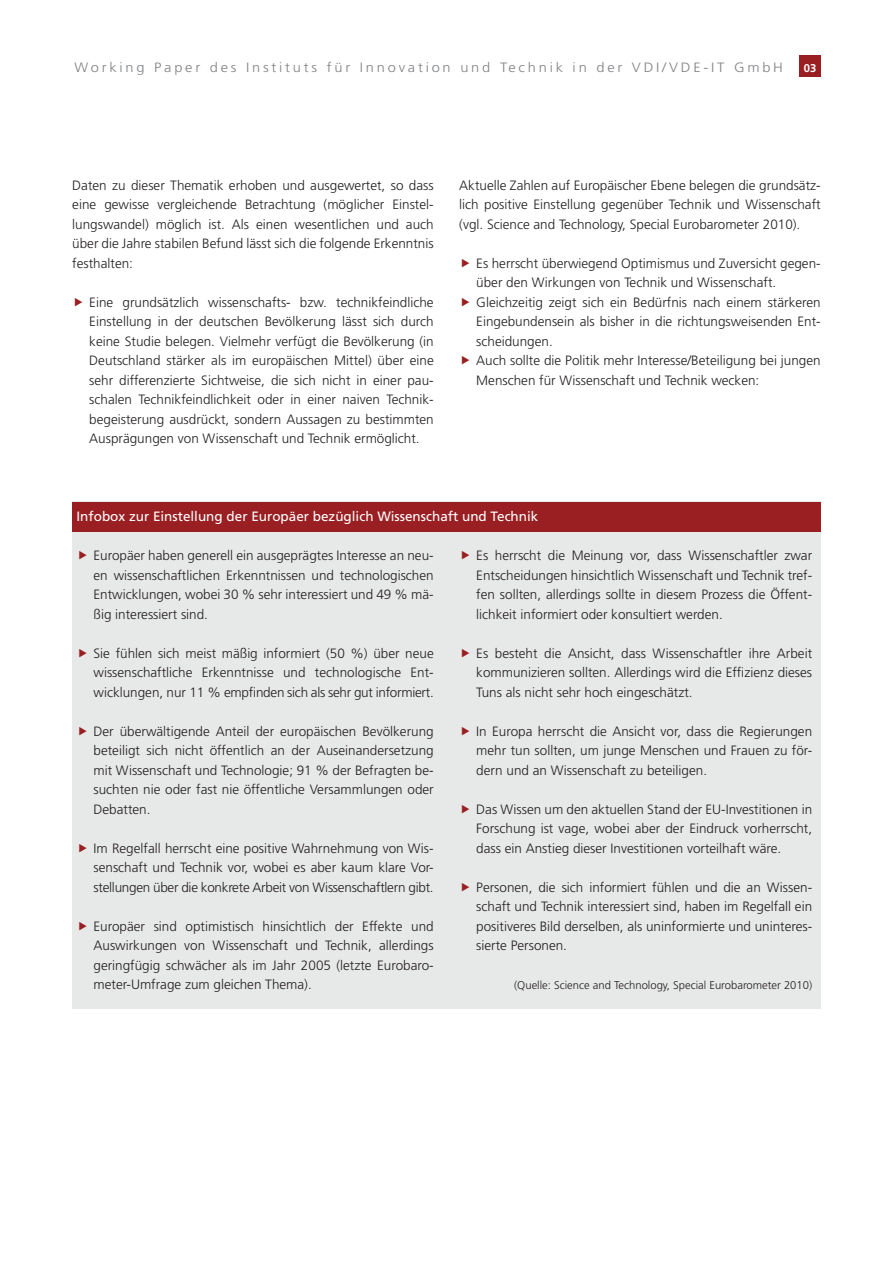
<style>
.page{position:relative;width:893px;height:1263px;background:#fff}
.page>*{position:absolute;margin:0;border:0;box-sizing:border-box;transform-origin:0 0}
.t1{font:300 13.5px/19.5px "Frutiger LT";color:#231f20;text-align:justify}
.t2{font:300 13.5px "Frutiger LT";letter-spacing:.19em;color:#808285;scale:1.08 1}
.t3{font:13.5px "Frutiger LT";color:#fff}
.t4{font:300 11.25px "Frutiger LT";color:#231f20}
.t5{font:700 11.25px "Frutiger LT";color:#fff}
</style>
<div class="page">
<div style="left:799px;top:55px;width:22px;height:22px;background:#991f22"></div>
<div style="left:72px;top:502px;width:749px;height:507px;background:#e7e8e8"></div>
<div style="left:72px;top:502px;width:749px;height:29px;background:#991f22"></div>
<p class="t2" style="left:74px;top:60px;width:658px">Working Paper des Instituts für Innovation und Technik in der VDI/VDE-IT GmbH</p>
<p class="t5" style="left:804px;top:62px;width:14px">03</p>
<p class="t1" style="left:72px;top:175px;width:363px">Daten zu dieser Thematik erhoben und ausgewertet, so dass eine gewisse vergleichende Betrachtung (möglicher Einstel&shy;lungswandel) möglich ist. Als einen wesentlichen und auch über die Jahre stabilen Befund lässt sich die folgende Erkenntnis festhalten:</p>
<p class="t1" style="left:89px;top:292px;width:346px">Eine grundsätzlich wissenschafts- bzw. technikfeindliche Einstellung in der deutschen Bevölkerung lässt sich durch keine Studie belegen. Vielmehr verfügt die Bevölkerung (in Deutschland stärker als im europäischen Mittel) über eine sehr differenzierte Sichtweise, die sich nicht in einer pau&shy;schalen Technikfeindlichkeit oder in einer naiven Technik&shy;begeisterung ausdrückt, sondern Aussagen zu bestimmten Ausprägungen von Wissenschaft und Technik ermöglicht.</p>
<p class="t1" style="left:459px;top:175px;width:363px">Aktuelle Zahlen auf Europäischer Ebene belegen die grundsätz&shy;lich positive Einstellung gegenüber Technik und Wissenschaft (vgl. Science and Technology, Special Eurobarometer 2010).</p>
<p class="t1" style="left:476px;top:253px;width:346px;text-align:left">Es herrscht überwiegend Optimismus und Zuversicht gegen&shy;über den Wirkungen von Technik und Wissenschaft.<br>Gleichzeitig zeigt sich ein Bedürfnis nach einem stärkeren Eingebundensein als bisher in die richtungsweisenden Ent&shy;scheidungen.<br>Auch sollte die Politik mehr Interesse/Beteiligung bei jungen Menschen für Wissenschaft und Technik wecken:</p>
<p class="t3" style="left:77px;top:508px;width:463px">Infobox zur Einstellung der Europäer bezüglich Wissenschaft und Technik</p>
<p class="t1" style="left:94px;top:546px;width:342px">Europäer haben generell ein ausgeprägtes Interesse an neu&shy;en wissenschaftlichen Erkenntnissen und technologischen Entwicklungen, wobei 30 % sehr interessiert und 49 % mä&shy;ßig interessiert sind.</p>
<p class="t1" style="left:94px;top:643px;width:342px">Sie fühlen sich meist mäßig informiert (50 %) über neue wissenschaftliche Erkenntnisse und technologische Ent&shy;wicklungen, nur 11 % empfinden sich als sehr gut informiert.</p>
<p class="t1" style="left:94px;top:721px;width:342px">Der überwältigende Anteil der europäischen Bevölkerung beteiligt sich nicht öffentlich an der Auseinandersetzung mit Wissenschaft und Technologie; 91 % der Befragten be&shy;suchten nie oder fast nie öffentliche Versammlungen oder Debatten.</p>
<p class="t1" style="left:94px;top:838px;width:342px">Im Regelfall herrscht eine positive Wahrnehmung von Wis&shy;senschaft und Technik vor, wobei es aber kaum klare Vor&shy;stellungen über die konkrete Arbeit von Wissenschaftlern gibt.</p>
<p class="t1" style="left:94px;top:916px;width:342px">Europäer sind optimistisch hinsichtlich der Effekte und Auswirkungen von Wissenschaft und Technik, allerdings geringfügig schwächer als im Jahr 2005 (letzte Eurobaro&shy;meter-Umfrage zum gleichen Thema).</p>
<p class="t1" style="left:476px;top:546px;width:337px">Es herrscht die Meinung vor, dass Wissenschaftler zwar Entscheidungen hinsichtlich Wissenschaft und Technik tref&shy;fen sollten, allerdings sollte in diesem Prozess die Öffent&shy;lichkeit informiert oder konsultiert werden.</p>
<p class="t1" style="left:476px;top:643px;width:337px">Es besteht die Ansicht, dass Wissenschaftler ihre Arbeit kommunizieren sollten. Allerdings wird die Effizienz dieses Tuns als nicht sehr hoch eingeschätzt.</p>
<p class="t1" style="left:476px;top:721px;width:337px">In Europa herrscht die Ansicht vor, dass die Regierungen mehr tun sollten, um junge Menschen und Frauen zu för&shy;dern und an Wissenschaft zu beteiligen.</p>
<p class="t1" style="left:476px;top:799px;width:337px">Das Wissen um den aktuellen Stand der EU-Investitionen in Forschung ist vage, wobei aber der Eindruck vorherrscht, dass ein Anstieg dieser Investitionen vorteilhaft wäre.</p>
<p class="t1" style="left:476px;top:877px;width:337px">Personen, die sich informiert fühlen und die an Wissen&shy;schaft und Technik interessiert sind, haben im Regelfall ein positiveres Bild derselben, als uninformierte und uninteres&shy;sierte Personen.</p>
<p class="t4" style="left:514px;top:979px;width:299px">(Quelle: Science and Technology, Special Eurobarometer 2010)</p>
</div>
